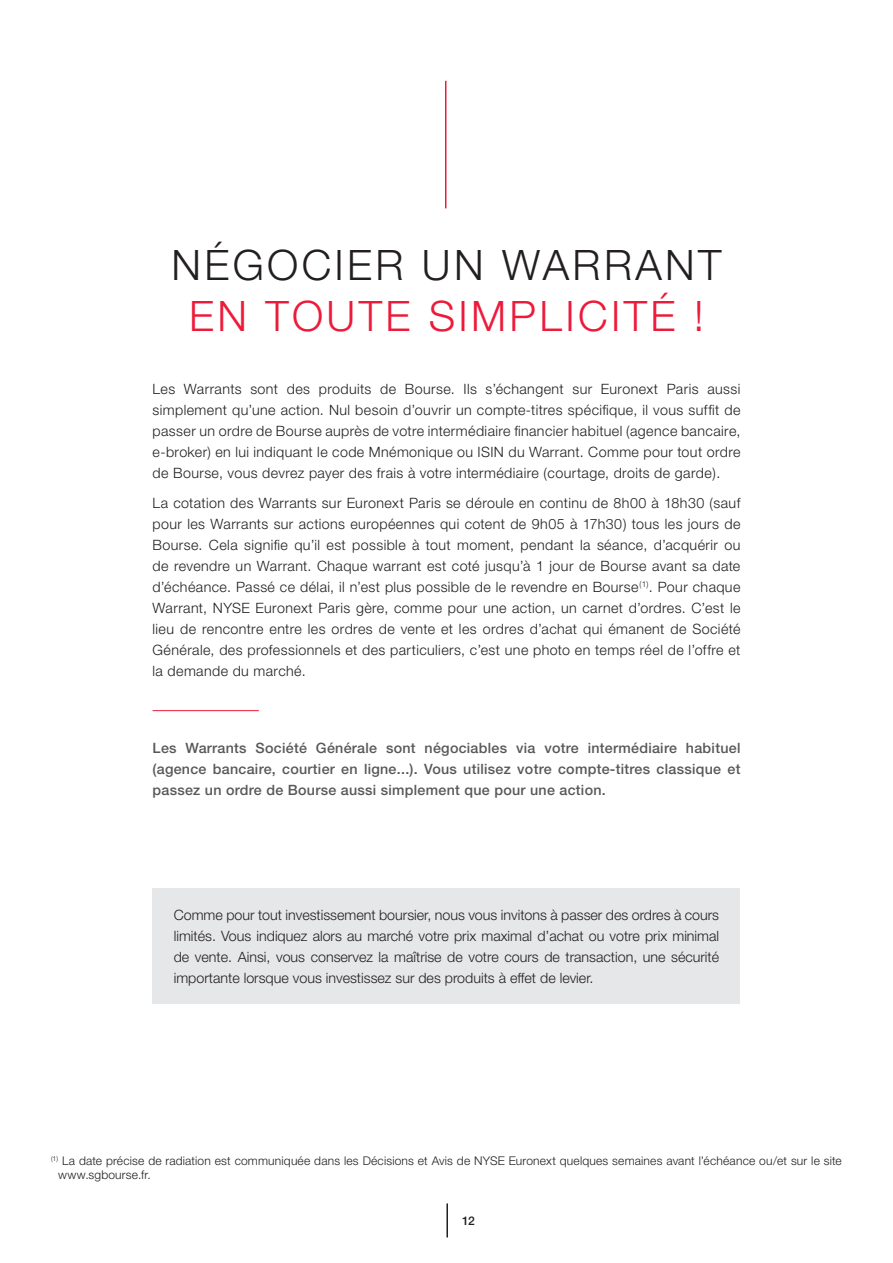
<style>
.page{position:relative;width:893px;height:1263px;background:#fff}
.page>*{position:absolute;margin:0;border:0;box-sizing:border-box;transform-origin:0 0}
.t1{font:300 42px "Helvetica Neue";letter-spacing:.08em;color:#ed1a3a}
.t2{font:300 42px "Helvetica Neue";letter-spacing:.08em;color:#231f20}
.t3{font:300 14.25px/21px "Helvetica Neue";letter-spacing:.03em;color:#231f20;text-align:justify}
.t4{font:300 14.25px/21px "Helvetica Neue LT Std";color:#231f20;text-align:justify}
.t5{font:500 14.25px/21px "Helvetica Neue LT Std";letter-spacing:.02em;color:#57585a;text-align:justify}
.t6{font:300 12px/13.5px "Helvetica Neue";letter-spacing:.015em;color:#231f20}
.t7{font:500 12px "Helvetica Neue";color:#231f20}
</style>
<div class="page">
<hr style="left:446px;top:1203px;width:2px;height:34px;background:#231f20">
<hr style="left:153px;top:710px;width:106px;height:1px;background:#ed1a3a">
<div style="left:153px;top:888px;width:587px;height:116px;background:#e6e7e9"></div>
<hr style="left:445px;top:81px;width:1px;height:127px;background:#ed1a3a">
<h1 class="t2" style="left:172px;top:239px;width:551px">NÉGOCIER UN WARRANT</h1>
<h1 class="t1" style="left:189px;top:290px;width:516px">EN TOUTE SIMPLICITÉ !</h1>
<p class="t3" style="left:153px;top:378px;width:589px">Les Warrants sont des produits de Bourse. Ils s’échangent sur Euronext Paris aussi simplement qu’une action. Nul besoin d’ouvrir un compte-titres spécifique, il vous suffit de passer un ordre de Bourse auprès de votre intermédiaire financier habituel (agence bancaire, e-broker) en lui indiquant le code Mnémonique ou ISIN du Warrant. Comme pour tout ordre de Bourse, vous devrez payer des frais à votre intermédiaire (courtage, droits de garde).</p>
<p class="t3" style="left:153px;top:492px;width:589px">La cotation des Warrants sur Euronext Paris se déroule en continu de 8h00 à 18h30 (sauf pour les Warrants sur actions européennes qui cotent de 9h05 à 17h30) tous les jours de Bourse. Cela signifie qu’il est possible à tout moment, pendant la séance, d’acquérir ou de revendre un Warrant. Chaque warrant est coté jusqu’à 1 jour de Bourse avant sa date d’échéance. Passé ce délai, il n’est plus possible de le revendre en Bourse<sup>(1)</sup>. Pour chaque Warrant, NYSE Euronext Paris gère, comme pour une action, un carnet d’ordres. C’est le lieu de rencontre entre les ordres de vente et les ordres d’achat qui émanent de Société Générale, des professionnels et des particuliers, c’est une photo en temps réel de l’offre et la demande du marché.</p>
<p class="t5" style="left:153px;top:737px;width:589px">Les Warrants Société Générale sont négociables via votre intermédiaire habituel (agence bancaire, courtier en ligne...). Vous utilisez votre compte-titres classique et passez un ordre de Bourse aussi simplement que pour une action.</p>
<p class="t4" style="left:174px;top:904px;width:547px">Comme pour tout investissement boursier, nous vous invitons à passer des ordres à cours limités. Vous indiquez alors au marché votre prix maximal d’achat ou votre prix minimal de vente. Ainsi, vous conservez la maîtrise de votre cours de transaction, une sécurité importante lorsque vous investissez sur des produits à effet de levier.</p>
<p class="t6" style="left:58px;top:1154px;width:785px;text-indent:-7px"><sup>(1)</sup> La date précise de radiation est communiquée dans les Décisions et Avis de NYSE Euronext quelques semaines avant l’échéance ou/et sur le site www.sgbourse.fr.</p>
<p class="t7" style="left:462px;top:1213px;width:14px">12</p>
</div>
